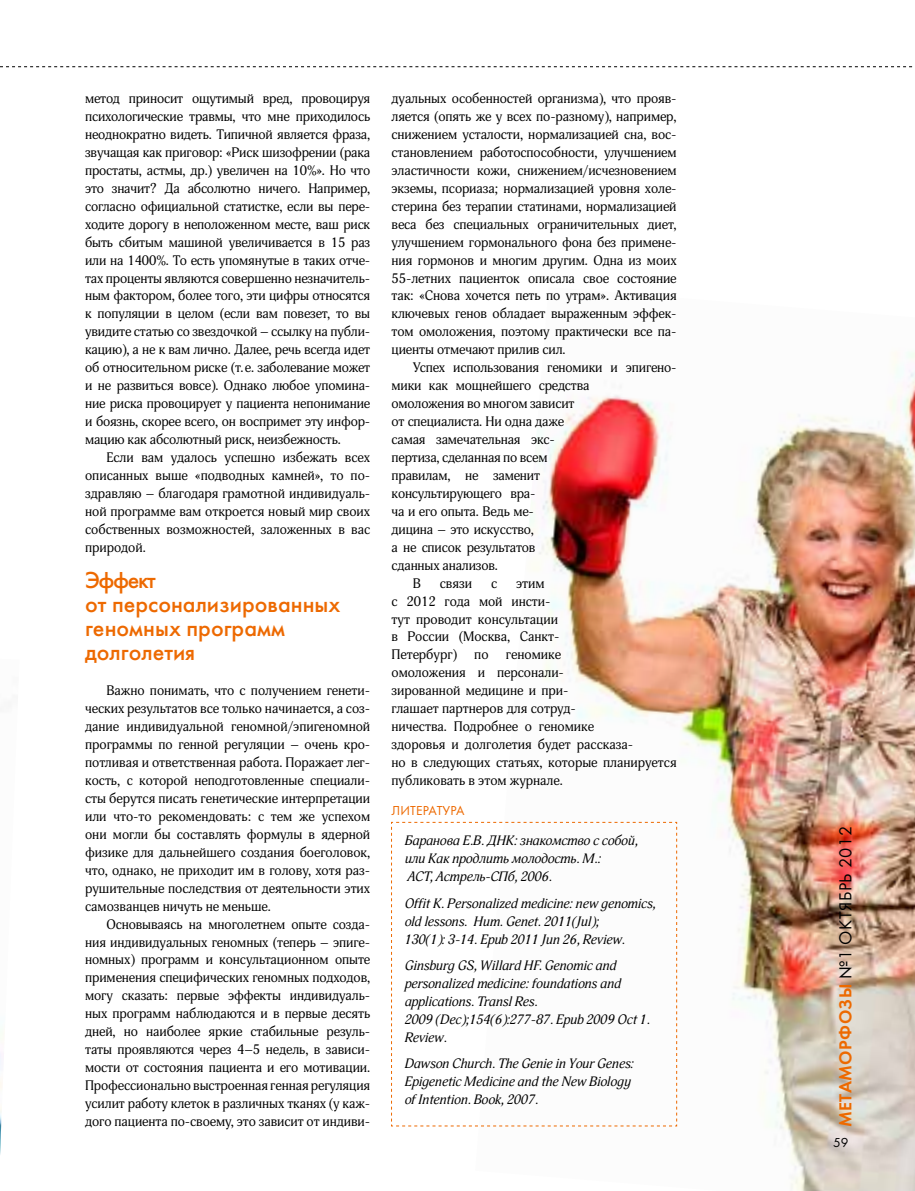
<style>
.page{position:relative;width:915px;height:1191px;background:#fff}
.page>*{position:absolute;margin:0;border:0;box-sizing:border-box;transform-origin:0 0}
.t1{font:500 24px/24px "Futura";color:#ed6900}
.t2{font:18px "Futura";letter-spacing:.025em;color:#000}
.t3{font:13.5px/18px "Adonis";letter-spacing:-.005em;color:#000;text-align:justify}
.t4{font:italic 13.5px/18px "Adonis";letter-spacing:-.015em;color:#000}
.t5{font:13.5px "Futura";color:#ed6900}
.t6{font:13.5px "Futura";color:#000}
.s1{font-family:"Futura Demi";color:#ed6900}
</style>
<div class="page">
<img style="left:475px;top:352px;width:439px;height:839px">
<img style="left:0;top:1053px;width:3px;height:102px">
<svg style="left:391px;top:821px;width:286px;height:305px"></svg>
<svg style="left:0;top:66px;width:913px;height:1px"></svg>
<p class="t3" style="left:85px;top:90px;width:286px">метод приносит ощутимый вред, провоцируя психологические травмы, что мне приходилось неоднократно видеть. Типичной является фраза, звучащая как приговор: «Риск шизофрении (рака простаты, астмы, др.) увеличен на 10%». Но что это значит? Да абсолютно ничего. Например, согласно официальной статистке, если вы пере&shy;ходите дорогу в неположенном месте, ваш риск быть сбитым машиной увеличивается в 15 раз или на 1400%. То есть упомянутые в таких отче&shy;тах проценты являются совершенно незначитель&shy;ным фактором, более того, эти цифры относятся к популяции в целом (если вам повезет, то вы увидите статью со звездочкой – ссылку на публи&shy;кацию), а не к вам лично. Далее, речь всегда идет об относительном риске (т.е. заболевание может и не развиться вовсе). Однако любое упомина&shy;ние риска провоцирует у пациента непонимание и боязнь, скорее всего, он воспримет эту инфор&shy;мацию как абсолютный риск, неизбежность.</p>
<p class="t3" style="left:85px;top:448px;width:286px;text-indent:21px">Если вам удалось успешно избежать всех описанных выше «подводных камней», то по&shy;здравляю – благодаря грамотной индивидуаль&shy;ной программе вам откроется новый мир своих собственных возможностей, заложенных в вас природой.</p>
<h1 class="t1" style="left:85px;top:569px;width:257px">Эффект<br>от персонализированных геномных программ долголетия</h1>
<p class="t3" style="left:85px;top:682px;width:286px;text-indent:21px">Важно понимать, что с получением генети&shy;ческих результатов все только начинается, а соз&shy;дание индивидуальной геномной/эпигеномной программы по генной регуляции – очень кро&shy;потливая и ответственная работа. Поражает лег&shy;кость, с которой неподготовленные специали&shy;сты берутся писать генетические интерпретации или что-то рекомендовать: с тем же успехом они могли бы составлять формулы в ядерной физике для дальнейшего создания боеголовок, что, однако, не приходит им в голову, хотя раз&shy;рушительные последствия от деятельности этих самозванцев ничуть не меньше.</p>
<p class="t3" style="left:85px;top:915px;width:286px;text-indent:21px">Основываясь на многолетнем опыте созда&shy;ния индивидуальных геномных (теперь – эпиге&shy;номных) программ и консультационном опыте применения специфических геномных подходов, могу сказать: первые эффекты индивидуаль&shy;ных программ наблюдаются и в первые десять дней, но наиболее яркие стабильные резуль&shy;таты проявляются через 4–5 недель, в зависи&shy;мости от состояния пациента и его мотивации.<br>Профессионально выстроенная генная регуляция усилит работу клеток в различных тканях (у каж&shy;дого пациента по-своему, это зависит от индиви-</p>
<p class="t3" style="left:391px;top:90px;width:286px">дуальных особенностей организма), что прояв&shy;ляется (опять же у всех по-разному), например, снижением усталости, нормализацией сна, вос&shy;становлением работоспособности, улучшением эластичности кожи, снижением/исчезновением экземы, псориаза; нормализацией уровня холе&shy;стерина без терапии статинами, нормализацией веса без специальных ограничительных диет, улучшением гормонального фона без примене&shy;ния гормонов и многим другим. Одна из моих 55‑летних пациенток описала свое состояние так: «Снова хочется петь по утрам». Активация ключевых генов обладает выраженным эффек&shy;том омоложения, поэтому практически все па&shy;циенты отмечают прилив сил.</p>
<p class="t3" style="left:412px;top:359px;width:265px">Успех использования геномики и эпигено-</p>
<p class="t3" style="left:391px;top:377px;width:199px">мики как мощнейшего средства</p>
<p class="t3" style="left:391px;top:395px;width:184px">омоложения во многом зависит</p>
<p class="t3" style="left:391px;top:412px;width:174px">от специалиста. Ни одна даже</p>
<p class="t3" style="left:391px;top:430px;width:165px">самая замечательная экс-</p>
<p class="t3" style="left:391px;top:448px;width:157px">пертиза, сделанная по всем</p>
<p class="t3" style="left:391px;top:466px;width:150px">правилам, не заменит</p>
<p class="t3" style="left:391px;top:484px;width:145px">консультирующего вра-</p>
<p class="t3" style="left:391px;top:502px;width:144px">ча и его опыта. Ведь ме-</p>
<p class="t3" style="left:391px;top:520px;width:144px">дицина – это искусство,</p>
<p class="t3" style="left:391px;top:538px;width:145px">а не список результатов</p>
<p class="t3" style="left:391px;top:556px;width:108px">сданных анализов.</p>
<p class="t3" style="left:412px;top:574px;width:10px">В</p>
<p class="t3" style="left:439px;top:574px;width:34px">связи</p>
<p class="t3" style="left:491px;top:574px;width:8px">с</p>
<p class="t3" style="left:391px;top:574px;width:169px;text-align:left;text-indent:124px">этим<br>с 2012 года мой инсти&shy;тут проводит консультации в России (Москва, Санкт-<br>Петербург)</p>
<p class="t3" style="left:391px;top:646px;width:286px;text-align:left;text-indent:114px">геномике<br>омоложения и персонали-<br>зированной медицине и при-<br>глашает партнеров для сотруд-<br>ничества. Подробнее о геномике<br>здоровья и долголетия будет рассказа-<br>но в следующих статьях, которые планируется публиковать в этом журнале.</p>
<p class="t3" style="left:474px;top:646px;width:16px">по</p>
<p class="t5" style="left:391px;top:802px;width:67px">Литература</p>
<p class="t4" style="left:404px;top:832px;width:235px">Баранова Е.В. ДНК: знакомство с собой, или Как продлить молодость. М.:<br>ACT, Астрель-СПб, 2006.</p>
<p class="t4" style="left:404px;top:894px;width:253px">Offit K. Personalized medicine: new genomics, old lessons. Hum. Genet. 2011(Jul);<br>130(1): 3-14. Epub 2011 Jun 26, Review.</p>
<p class="t4" style="left:404px;top:956px;width:247px">Ginsburg GS, Willard HF. Genomic and personalized medicine: foundations and applications. Transl Res.<br>2009 (Dec);154(6):277-87. Epub 2009 Oct 1.<br>Review.</p>
<p class="t4" style="left:404px;top:1055px;width:231px">Dawson Church. The Genie in Your Genes:<br>Epigenetic Medicine and the New Biology of Intention. Book, 2007.</p>
<h2 class="t2" style="left:834px;top:1127px;width:303px;rotate:-90deg"><span class="s1">МЕТАМОРФОЗЫ</span> №1 ОКТЯБРЬ 2012</h2>
<p class="t6" style="left:832px;top:1134px;width:17px">59</p>
</div>
